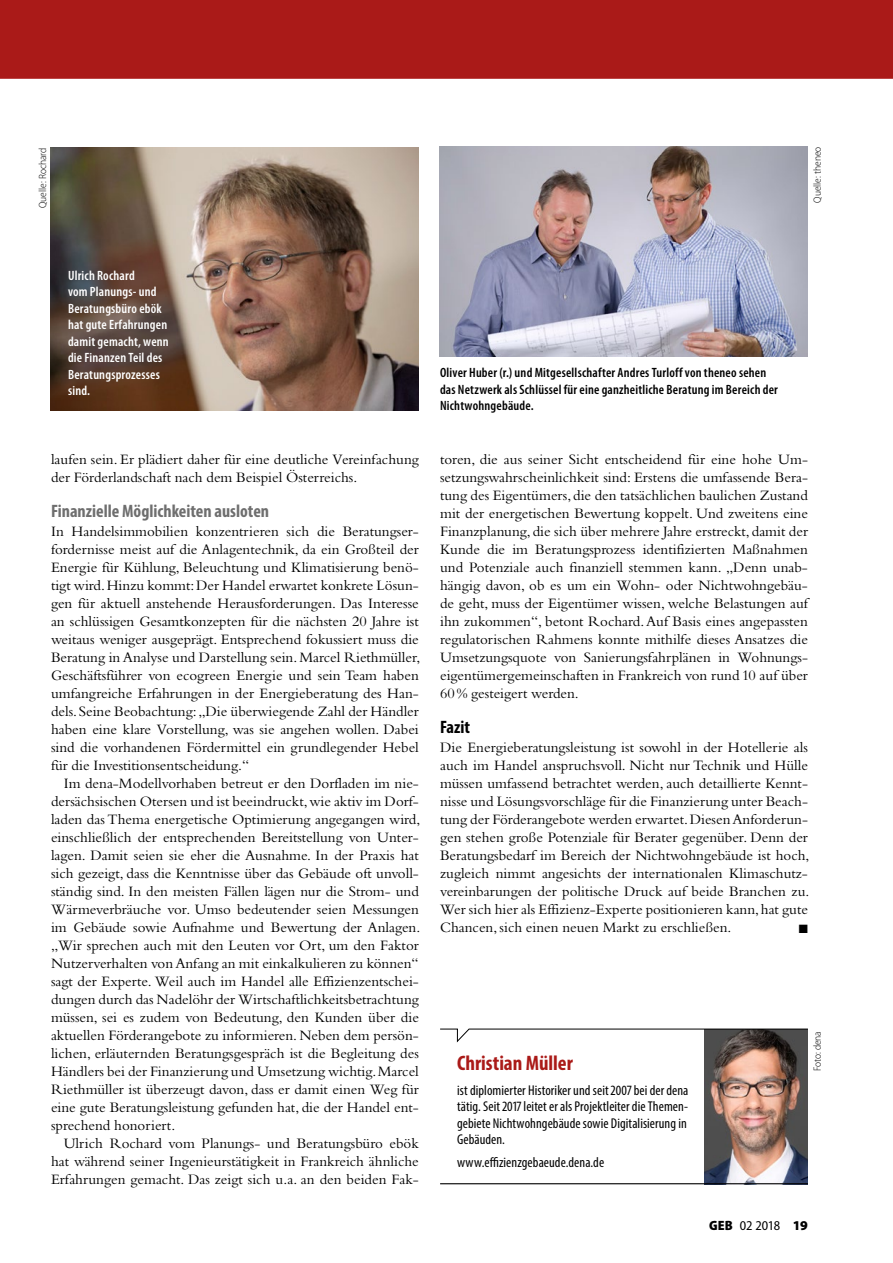
<style>
.page{position:relative;width:893px;height:1263px;background:#fff}
.page>*{position:absolute;margin:0;border:0;box-sizing:border-box;transform-origin:0 0}
.t1{font:700 condensed 21px "Myriad Pro";color:#aa1a18}
.t2{font:700 condensed 18px "Myriad Pro";color:#6e6e6e}
.t3{font:700 condensed 18px "Myriad Pro";color:#000}
.t4{font:15px/18px "Bembo Std";color:#000;text-align:justify}
.t5{font:condensed 14.25px/16.5px "Myriad Pro";letter-spacing:.005em;color:#000}
.t6{font:600 condensed 13.5px/16.5px "Myriad Pro";letter-spacing:.015em;color:#000}
.t7{font:600 condensed 13.5px/16.5px "Myriad Pro";letter-spacing:.015em;color:#fff}
.t8{font:semi-condensed 13.5px "Myriad Pro";letter-spacing:-.015em;color:#000}
.t9{font:12px "Zapf Dingbats Std";color:#000}
.t10{font:300 semi-condensed 10.5px "Myriad Pro";color:#000}
.s1{font-weight:900}
.s2{font-weight:900;font-stretch:normal}
</style>
<div class="page">
<div style="left:0;top:0;width:893px;height:77px;background:#aa1a18"></div>
<img style="left:51px;top:147px;width:368px;height:263px">
<img style="left:440px;top:147px;width:368px;height:209px">
<img style="left:704px;top:1043px;width:104px;height:140px">
<hr style="left:0;top:77px;width:893px;height:2px;background:#aa1a18">
<svg style="left:440px;top:1028px;width:368px;height:15px"></svg>
<hr style="left:440px;top:1183px;width:368px;height:1px;background:#000">
<p class="t10" style="left:37px;top:208px;width:62px;rotate:-90deg">Quelle: Rochard</p>
<p class="t10" style="left:811px;top:203px;width:58px;rotate:-90deg">Quelle: theneo</p>
<p class="t7" style="left:68px;top:267px;width:102px">Ulrich Rochard<br>vom Planungs- und<br>Beratungsbüro ebök hat gute Erfahrungen damit gemacht, wenn die Finanzen Teil des<br>Beratungsprozesses sind.</p>
<p class="t4" style="left:51px;top:450px;width:369px">laufen sein. Er plädiert daher für eine deutliche Vereinfachung der Förderlandschaft nach dem Beispiel Österreichs.</p>
<p class="t2" style="left:51px;top:500px;width:220px">Finanzielle Möglichkeiten ausloten</p>
<p class="t4" style="left:51px;top:522px;width:371px">In Handelsimmobilien konzentrieren sich die Beratungser&shy;fordernisse meist auf die Anlagentechnik, da ein Großteil der Energie für Kühlung, Beleuchtung und Klimatisierung benö&shy;tigt wird. Hinzu kommt: Der Handel erwartet konkrete Lösun&shy;gen für aktuell anstehende Herausforderungen. Das Interesse an schlüssigen Gesamtkonzepten für die nächsten 20 Jahre ist weitaus weniger ausgeprägt. Entsprechend fokussiert muss die Beratung in Analyse und Darstellung sein. Marcel Riethmüller, Geschäftsführer von ecogreen Energie und sein Team haben umfangreiche Erfahrungen in der Energieberatung des Han&shy;dels. Seine Beobachtung: „Die überwiegende Zahl der Händler haben eine klare Vorstellung, was sie angehen wollen. Dabei sind die vorhandenen Fördermittel ein grundlegender Hebel für die Investitionsentscheidung.“</p>
<p class="t4" style="left:51px;top:774px;width:371px;text-align:left;text-indent:13px">Im dena-Modellvorhaben betreut er den Dorfladen im nie&shy;dersächsischen Otersen und ist beeindruckt, wie aktiv im Dorf&shy;laden das Thema energetische Optimierung angegangen wird, einschließlich der entsprechenden Bereitstellung von Unter&shy;lagen. Damit seien sie eher die Ausnahme. In der Praxis hat sich gezeigt, dass die Kenntnisse über das Gebäude oft unvoll&shy;ständig sind. In den meisten Fällen lägen nur die Strom- und Wärmeverbräuche vor. Umso bedeutender seien Messungen im Gebäude sowie Aufnahme und Bewertung der Anlagen. „Wir sprechen auch mit den Leuten vor Ort, um den Faktor Nutzerverhalten von Anfang an mit einkalkulieren zu können“ sagt der Experte. Weil auch im Handel alle Effizienzentschei&shy;dungen durch das Nadelöhr der Wirtschaftlichkeitsbetrachtung müssen, sei es zudem von Bedeutung, den Kunden über die aktuellen Förderangebote zu informieren. Neben dem persön&shy;lichen, erläuternden Beratungsgespräch ist die Begleitung des Händlers bei der Finanzierung und Umsetzung wichtig. Marcel Riethmüller ist überzeugt davon, dass er damit einen Weg für eine gute Beratungsleistung gefunden hat, die der Handel ent&shy;sprechend honoriert.</p>
<p class="t4" style="left:51px;top:1134px;width:369px;text-indent:13px">Ulrich Rochard vom Planungs- und Beratungsbüro ebök hat während seiner Ingenieurstätigkeit in Frankreich ähnliche Erfahrungen gemacht. Das zeigt sich u.a. an den beiden Fak-</p>
<p class="t6" style="left:440px;top:365px;width:339px">Oliver Huber (r.) und Mitgesellschafter Andres Turloff von theneo sehen das Netzwerk als Schlüssel für eine ganzheitliche Beratung im Bereich der<br>Nichtwohngebäude.</p>
<p class="t4" style="left:440px;top:450px;width:369px">toren, die aus seiner Sicht entscheidend für eine hohe Um&shy;setzungswahrscheinlichkeit sind: Erstens die umfassende Bera&shy;tung des Eigentümers, die den tatsächlichen baulichen Zustand mit der energetischen Bewertung koppelt. Und zweitens eine Finanzplanung, die sich über mehrere Jahre erstreckt, damit der Kunde die im Beratungsprozess identifizierten Maßnahmen und Potenziale auch finanziell stemmen kann. „Denn unab&shy;hängig davon, ob es um ein Wohn- oder Nichtwohngebäu&shy;de geht, muss der Eigentümer wissen, welche Belastungen auf ihn zukommen“, betont Rochard. Auf Basis eines angepassten regulatorischen Rahmens konnte mithilfe dieses Ansatzes die Umsetzungsquote von Sanierungsfahrplänen in Wohnungs&shy;eigentümergemeinschaften in Frankreich von rund 10 auf über 60% gesteigert werden.</p>
<p class="t3" style="left:440px;top:716px;width:32px">Fazit</p>
<p class="t4" style="left:440px;top:738px;width:371px">Die Energieberatungsleistung ist sowohl in der Hotellerie als auch im Handel anspruchsvoll. Nicht nur Technik und Hülle müssen umfassend betrachtet werden, auch detaillierte Kennt&shy;nisse und Lösungsvorschläge für die Finanzierung unter Beach&shy;tung der Förderangebote werden erwartet. Diesen Anforderun&shy;gen stehen große Potenziale für Berater gegenüber. Denn der Beratungsbedarf im Bereich der Nichtwohngebäude ist hoch, zugleich nimmt angesichts der internationalen Klimaschutz&shy;vereinbarungen der politische Druck auf beide Branchen zu.<br>Wer sich hier als Effizienz-Experte positionieren kann, hat gute Chancen, sich einen neuen Markt zu erschließen.</p>
<p class="t9" style="left:799px;top:923px;width:11px">■</p>
<h1 class="t1" style="left:457px;top:1050px;width:117px">Christian Müller</h1>
<p class="t5" style="left:457px;top:1082px;width:233px">ist diplomierter Historiker und seit 2007 bei der dena tätig. Seit 2017 leitet er als Projektleiter die Themen&shy;gebiete Nichtwohngebäude sowie Digitalisierung in Gebäuden.</p>
<p class="t5" style="left:457px;top:1154px;width:149px">www.effizienzgebaeude.dena.de</p>
<p class="t10" style="left:811px;top:1071px;width:42px;rotate:-90deg">Foto: dena</p>
<p class="t8" style="left:709px;top:1218px;width:100px"><span class="s1">GEB</span> 02 2018 <span class="s2">19</span></p>
</div>
